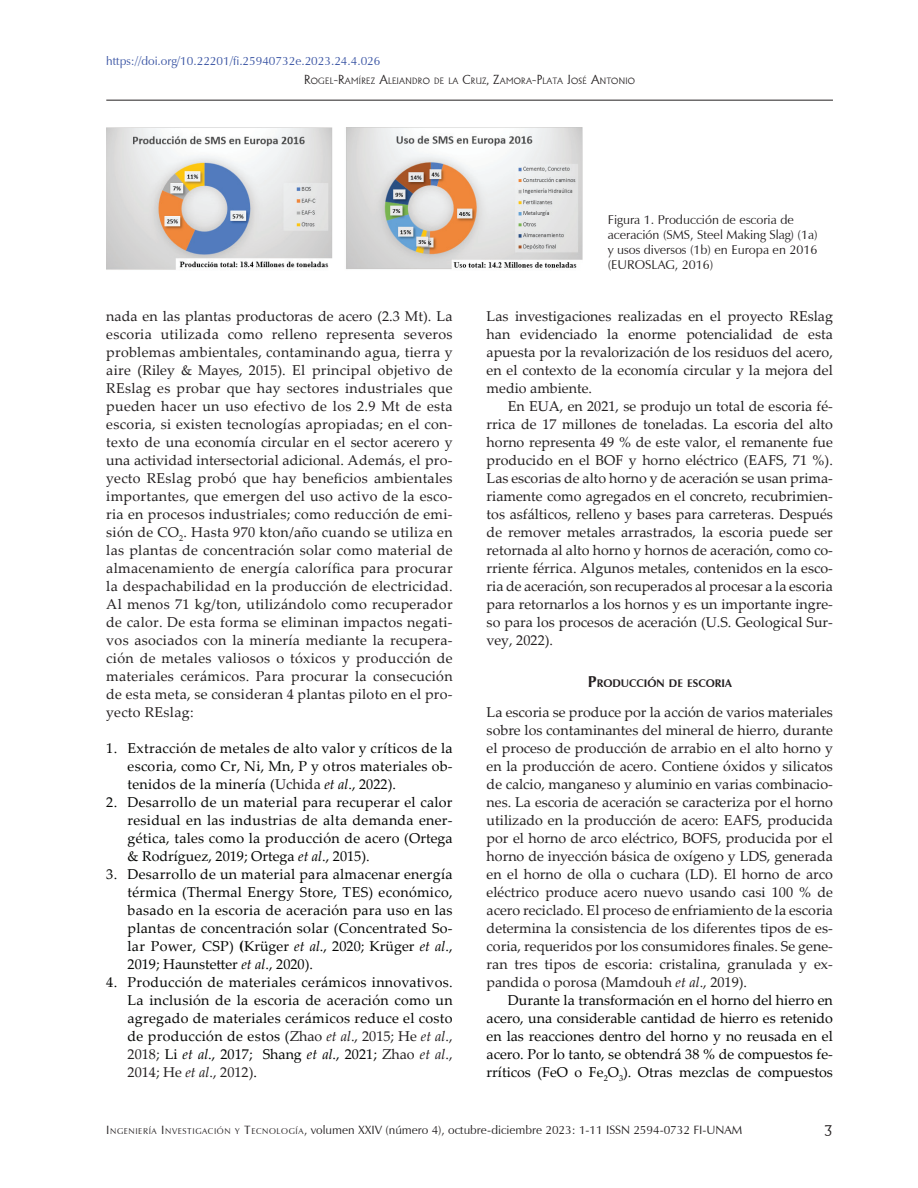
<style>
.page{position:relative;width:918px;height:1188px;background:#fff}
.page>*{position:absolute;margin:0;border:0;box-sizing:border-box;transform-origin:0 0}
.t1{font:300 15px "Adelon";color:#231f20}
.t2{font:14.25px/18px "Palatino Linotype";color:#231f20;text-align:justify}
.t3{font:14.25px/18px "Palatino Linotype";color:#040503;text-align:justify}
.t4{font:12.75px/15px "Zapf Humanist 601 BT";color:#231f20}
.t5{font:12px "Zapf Humanist 601 BT";color:#231f20}
.t6{font:12px "Zapf Humanist 601 BT";color:#3853a3}
.t7{font:700 10.95px "Zapf Humanist 601 BT";color:#231f20}
.t8{font:300 8.85px "Adelon";letter-spacing:.035em;color:#231f20}
.s1{font-size:12.75px}
.s2{color:#231f20}
.s3{font-style:italic}
.s4{font-weight:700}
.s5{font-style:italic;color:#231f20}
.s6{font-size:15.75px}
.s7{font-style:inherit}
.s8{font-size:8.4px}
</style>
<div class="page">
<hr style="left:106px;top:100px;width:727px;height:1px;background:#231f20">
<img style="left:106px;top:128px;width:476px;height:142px">
<p class="t6" style="left:106px;top:53px;width:276px">https://doi.org/10.22201/fi.25940732e.2023.24.4.026</p>
<p class="t8" style="left:304px;top:75px;width:332px"><span class="s1">R</span>OGEL<span class="s1">-R</span>AMÍREZ <span class="s1">A</span>LEJANDRO DE LA <span class="s1">C</span>RUZ<span class="s1">, Z</span>AMORA<span class="s1">-P</span>LATA <span class="s1">J</span>OSÉ <span class="s1">A</span>NTONIO</p>
<p class="t2" style="left:106px;top:307px;width:348px">nada en las plantas productoras de acero (2.3 Mt). La escoria utilizada como relleno representa severos problemas ambientales, contaminando agua, tierra y aire (Riley &amp; Mayes, 2015). El principal objetivo de REslag es probar que hay sectores industriales que pueden hacer un uso efectivo de los 2.9 Mt de esta escoria, si existen tecnologías apropiadas; en el con&shy;texto de una economía circular en el sector acerero y una actividad intersectorial adicional. Además, el pro&shy;yecto REslag probó que hay beneficios ambientales importantes, que emergen del uso activo de la esco&shy;ria en procesos industriales; como reducción de emi&shy;sión de CO<sub>2</sub>. Hasta 970 kton/año cuando se utiliza en las plantas de concentración solar como material de almacenamiento de energía calorífica para procurar la despachabilidad en la producción de electricidad.<br>Al menos 71 kg/ton, utilizándolo como recuperador de calor. De esta forma se eliminan impactos negati&shy;vos asociados con la minería mediante la recupera&shy;ción de metales valiosos o tóxicos y producción de materiales cerámicos. Para procurar la consecución de esta meta, se consideran 4 plantas piloto en el pro&shy;yecto REslag:</p>
<p class="t3" style="left:128px;top:739px;width:327px;text-indent:-21px">1. Extracción de metales de alto valor y críticos de la escoria, como Cr, Ni, Mn, P y otros materiales ob&shy;tenidos de la minería (<span class="s2">Uchida</span> <span class="s3">et al</span>., 2022).</p>
<p class="t3" style="left:128px;top:793px;width:327px;text-indent:-21px">2. Desarrollo de un material para recuperar el calor residual en las industrias de alta demanda ener&shy;gética, tales como la producción de acero (Ortega &amp; Rodríguez, 2019; Ortega <span class="s3">et al</span>., 2015).</p>
<p class="t3" style="left:128px;top:865px;width:327px;text-indent:-21px">3. Desarrollo de un material para almacenar energía térmica (Thermal Energy Store, TES) económico, basado en la escoria de aceración para uso en las plantas de concentración solar (Concentrated So&shy;lar Power, CSP) <span class="s4">(</span>Krüger <span class="s3">et al</span>., 2020; Krüger <span class="s3">et al</span>., 2019; Haunstetter <span class="s3">et al</span>., 2020).</p>
<p class="t3" style="left:128px;top:973px;width:327px;text-indent:-21px">4. Producción de materiales cerámicos innovativos.<br>La inclusión de la escoria de aceración como un agregado de materiales cerámicos reduce el costo de producción de estos (<span class="s2">Zhao</span> <span class="s5">et al</span><span class="s2">., 2015; He</span> <span class="s5">et al</span><span class="s2">., 2018;</span> Li <span class="s3">et al</span>., 2017; Shang <span class="s3">et al</span>., 2021; <span class="s2">Zhao</span> <span class="s5">et al</span><span class="s2">., 2014; He</span> <span class="s5">et al</span><span class="s2">., 2012)</span>.</p>
<p class="t4" style="left:608px;top:212px;width:212px">Figura 1. Producción de escoria de aceración (SMS, Steel Making Slag) (1a) y usos diversos (1b) en Europa en 2016 (EUROSLAG, 2016)</p>
<p class="t2" style="left:487px;top:307px;width:348px">Las investigaciones realizadas en el proyecto REslag han evidenciado la enorme potencialidad de esta apuesta por la revalorización de los residuos del acero, en el contexto de la economía circular y la mejora del medio ambiente.</p>
<p class="t2" style="left:487px;top:397px;width:348px;text-indent:21px">En EUA, en 2021, se produjo un total de escoria fé&shy;rrica de 17 millones de toneladas. La escoria del alto horno representa 49 % de este valor, el remanente fue producido en el BOF y horno eléctrico (EAFS, 71 %).<br>Las escorias de alto horno y de aceración se usan prima&shy;riamente como agregados en el concreto, recubrimien&shy;tos asfálticos, relleno y bases para carreteras. Después de remover metales arrastrados, la escoria puede ser retornada al alto horno y hornos de aceración, como co&shy;rriente férrica. Algunos metales, contenidos en la esco&shy;ria de aceración, son recuperados al procesar a la escoria para retornarlos a los hornos y es un importante ingre&shy;so para los procesos de aceración (U.S. Geological Sur&shy;vey, 2022).</p>
<p class="t7" style="left:588px;top:676px;width:145px"><span class="s6">P</span>RODUCCIÓN DE ESCORIA</p>
<p class="t2" style="left:487px;top:703px;width:348px">La escoria se produce por la acción de varios materiales sobre los contaminantes del mineral de hierro, durante el proceso de producción de arrabio en el alto horno y en la producción de acero. Contiene óxidos y silicatos de calcio, manganeso y aluminio en varias combinacio&shy;nes. La escoria de aceración se caracteriza por el horno utilizado en la producción de acero: EAFS, producida por el horno de arco eléctrico, BOFS, producida por el horno de inyección básica de oxígeno y LDS, generada en el horno de olla o cuchara (LD). El horno de arco eléctrico produce acero nuevo usando casi 100 % de acero reciclado. El proceso de enfriamiento de la escoria determina la consistencia de los diferentes tipos de es&shy;coria, requeridos por los consumidores finales. Se gene&shy;ran tres tipos de escoria: cristalina, granulada y ex&shy;pandida o porosa (Mamdouh <span class="s3">et al</span>., 2019).</p>
<p class="t3" style="left:487px;top:991px;width:348px;text-indent:21px">Durante la transformación en el horno del hierro en acero, una considerable cantidad de hierro es retenido en las reacciones dentro del horno y no reusada en el acero. Por lo tanto, se obtendrá 38 % de compuestos fe&shy;rríticos (FeO o Fe<sub>2</sub>O<sub>3</sub>). Otras mezclas de compuestos</p>
<p class="t5" style="left:106px;top:1122px;width:638px"><span class="s7">I</span><span class="s8">NGENI ERÍA</span> <span class="s7">I</span><span class="s8">NVESTI GACI ÓN Y</span> <span class="s7">T</span><span class="s8">ECNOLOGÍA</span>, volumen XXIV (número 4), octubre-diciembre 2023: 1-11 ISSN 2594-0732 FI-UNAM</p>
<p class="t1" style="left:824px;top:1122px;width:10px">3</p>
</div>
